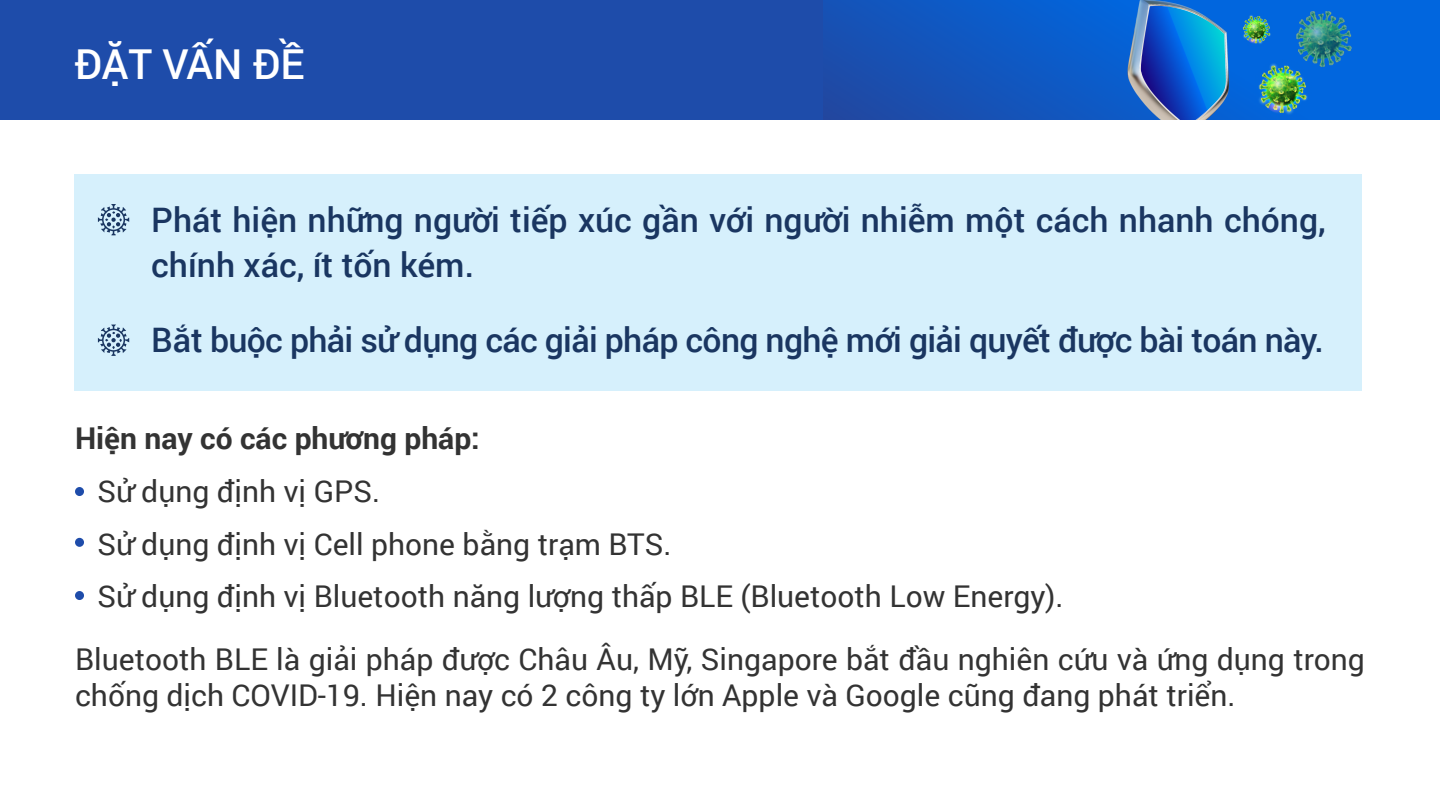
<style>
.page{position:relative;width:1440px;height:810px;background:#fff}
.page>*{position:absolute;margin:0;border:0;box-sizing:border-box;transform-origin:0 0}
.t1{font:500 41.25px "Roboto";color:#fff}
.t2{font:500 33.75px/45px "Roboto";color:#1a3661}
.t3{font:500 33.75px "Roboto";letter-spacing:-.02em;color:#1a3661}
.t4{font:30px/52.5px "Roboto";color:#333}
.t5{font:700 30px "Roboto";color:#333}
</style>
<div class="page">
<div style="left:0;top:0;width:823px;height:120px;background:#1e4caa"></div>
<img style="left:823px;top:0;width:617px;height:120px">
<div style="left:75px;top:175px;width:1287px;height:216px;background:#d6f0fc"></div>
<svg style="left:98px;top:204px;width:31px;height:31px"></svg>
<svg style="left:98px;top:325px;width:31px;height:31px"></svg>
<div style="left:75px;top:487px;width:9px;height:9px;background:#1e4caa;border-radius:50%"></div>
<div style="left:75px;top:538px;width:9px;height:9px;background:#1e4caa;border-radius:50%"></div>
<div style="left:75px;top:591px;width:9px;height:9px;background:#1e4caa;border-radius:50%"></div>
<h1 class="t1" style="left:75px;top:35px;width:231px">ĐẶT VẤN ĐỀ</h1>
<p class="t2" style="left:151px;top:196px;width:1176px">Phát hiện những người tiếp xúc gần với người nhiễm một cách nhanh chóng, chính xác, ít tốn kém.</p>
<p class="t3" style="left:151px;top:316px;width:1174px">Bắt buộc phải sử dụng các giải pháp công nghệ mới giải quyết được bài toán này.</p>
<p class="t5" style="left:75px;top:417px;width:406px">Hiện nay có các phương pháp:</p>
<p class="t4" style="left:98px;top:464px;width:968px">Sử dụng định vị GPS.<br>Sử dụng định vị Cell phone bằng trạm BTS.<br>Sử dụng định vị Bluetooth năng lượng thấp BLE (Bluetooth Low Energy).</p>
<p class="t4" style="left:75px;top:640px;width:1291px;line-height:36px">Bluetooth BLE là giải pháp được Châu Âu, Mỹ, Singapore bắt đầu nghiên cứu và ứng dụng trong chống dịch COVID-19. Hiện nay có 2 công ty lớn Apple và Google cũng đang phát triển.</p>
</div>
